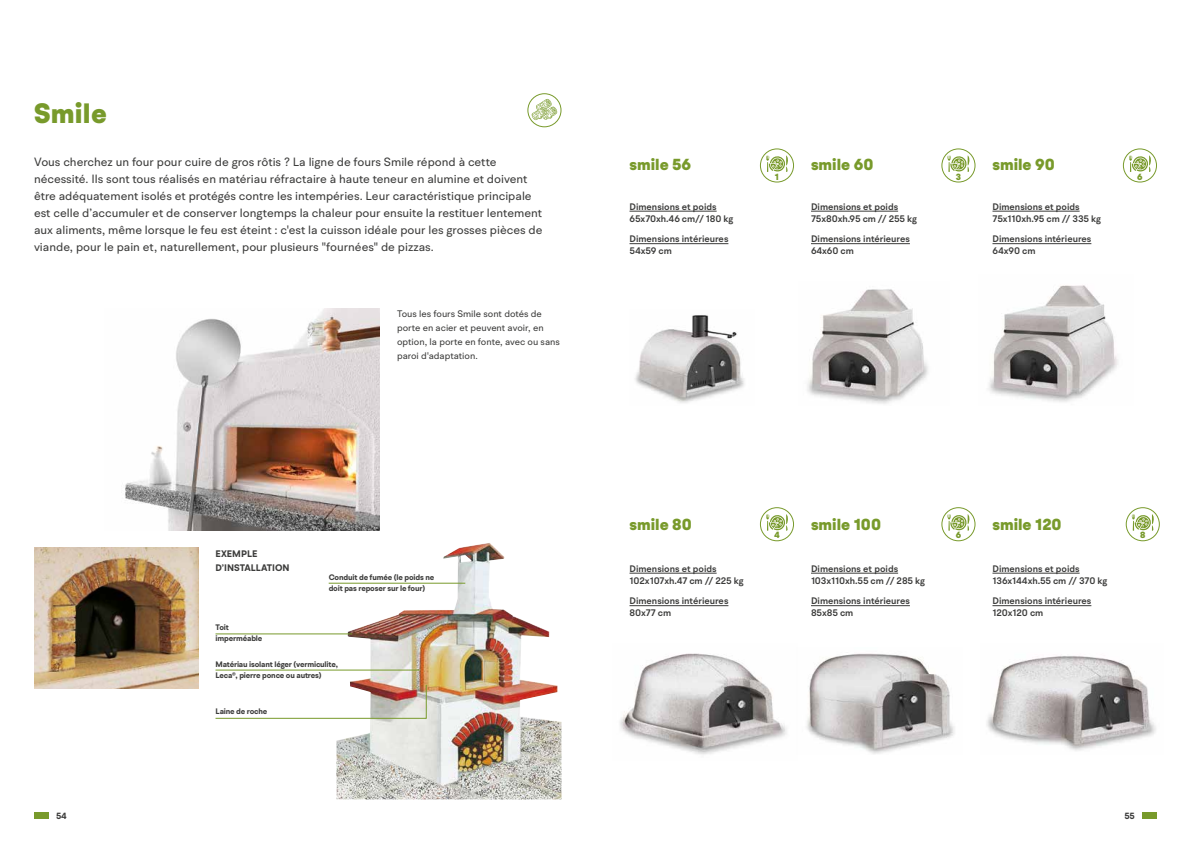
<style>
.page{position:relative;width:1191px;height:842px;background:#fff}
.page>*{position:absolute;margin:0;border:0;box-sizing:border-box;transform-origin:0 0}
.t1{font:900 28px "BR Hendrix";letter-spacing:.01em;color:#789a2b}
.t2{font:900 16px "BR Hendrix";color:#789a2b}
.t3{font:12px/17px "BR Hendrix";color:#3c3c3b}
.t4{font:600 9.5px/12px "BR Hendrix";color:#3c3c3b}
.t5{font:9.5px/14px "BR Hendrix";color:#3c3c3b}
.t6{font:700 9.5px/14px "BR Hendrix";color:#3c3c3b}
.t7{font:900 9px "BR Hendrix";color:#789a2b}
.t8{font:700 9px "BR Hendrix";color:#3c3c3b}
.t9{font:700 8px/11px "BR Hendrix";letter-spacing:-.02em;color:#3c3c3b}
</style>
<div class="page">
<img style="left:336px;top:543px;width:225px;height:256px">
<hr style="left:215px;top:669px;width:205px;height:1px;background:#789a2b">
<img style="left:215px;top:684px;width:212px;height:35px">
<hr style="left:215px;top:633px;width:137px;height:1px;background:#789a2b">
<img style="left:635px;top:315px;width:109px;height:88px">
<img style="left:807px;top:289px;width:121px;height:115px">
<img style="left:988px;top:285px;width:130px;height:117px">
<div style="left:760px;top:148px;width:34px;height:34px;border:1px solid #789a2b;border-radius:50%"></div>
<svg style="left:766px;top:155px;width:22px;height:17px"></svg>
<div style="left:941px;top:148px;width:34px;height:34px;border:1px solid #789a2b;border-radius:50%"></div>
<svg style="left:947px;top:155px;width:23px;height:17px"></svg>
<div style="left:1123px;top:148px;width:34px;height:34px;border:1px solid #789a2b;border-radius:50%"></div>
<svg style="left:1129px;top:155px;width:22px;height:17px"></svg>
<img style="left:125px;top:309px;width:255px;height:221px">
<img style="left:34px;top:547px;width:164px;height:142px">
<div style="left:527px;top:93px;width:34px;height:34px;border:1px solid #789a2b;border-radius:50%"></div>
<svg style="left:531px;top:99px;width:26px;height:21px"></svg>
<img style="left:620px;top:653px;width:167px;height:102px">
<div style="left:760px;top:507px;width:34px;height:34px;border:1px solid #789a2b;border-radius:50%"></div>
<svg style="left:766px;top:514px;width:22px;height:17px"></svg>
<img style="left:806px;top:653px;width:149px;height:101px">
<div style="left:941px;top:507px;width:34px;height:34px;border:1px solid #789a2b;border-radius:50%"></div>
<svg style="left:947px;top:514px;width:23px;height:17px"></svg>
<img style="left:986px;top:656px;width:170px;height:95px">
<div style="left:1125px;top:507px;width:34px;height:34px;border:1px solid #789a2b;border-radius:50%"></div>
<svg style="left:1131px;top:514px;width:23px;height:17px"></svg>
<hr style="left:329px;top:583px;width:136px;height:1px;background:#789a2b">
<hr style="left:629px;top:211px;width:87px;height:1px;background:#3c3c3b">
<hr style="left:629px;top:243px;width:99px;height:1px;background:#3c3c3b">
<hr style="left:811px;top:211px;width:87px;height:1px;background:#3c3c3b">
<hr style="left:811px;top:243px;width:99px;height:1px;background:#3c3c3b">
<hr style="left:992px;top:211px;width:87px;height:1px;background:#3c3c3b">
<hr style="left:992px;top:243px;width:99px;height:1px;background:#3c3c3b">
<hr style="left:629px;top:573px;width:87px;height:1px;background:#3c3c3b">
<hr style="left:629px;top:605px;width:99px;height:1px;background:#3c3c3b">
<hr style="left:811px;top:573px;width:87px;height:1px;background:#3c3c3b">
<hr style="left:811px;top:605px;width:99px;height:1px;background:#3c3c3b">
<hr style="left:992px;top:573px;width:87px;height:1px;background:#3c3c3b">
<hr style="left:992px;top:605px;width:99px;height:1px;background:#3c3c3b">
<div style="left:34px;top:812px;width:14px;height:6px;background:#789a2b"></div>
<div style="left:1142px;top:812px;width:15px;height:6px;background:#789a2b"></div>
<h1 class="t1" style="left:34px;top:96px;width:74px">Smile</h1>
<p class="t3" style="left:34px;top:153px;width:510px">Vous cherchez un four pour cuire de gros rôtis ? La ligne de fours Smile répond à cette nécessité. Ils sont tous réalisés en matériau réfractaire à haute teneur en alumine et doivent être adéquatement isolés et protégés contre les intempéries. Leur caractéristique principale est celle d’accumuler et de conserver longtemps la chaleur pour ensuite la restituer lentement aux aliments, même lorsque le feu est éteint : c'est la cuisson idéale pour les grosses pièces de viande, pour le pain et, naturellement, pour plusieurs "fournées" de pizzas.</p>
<p class="t5" style="left:397px;top:307px;width:164px">Tous les fours Smile sont dotés de porte en acier et peuvent avoir, en option, la porte en fonte, avec ou sans paroi d'adaptation.</p>
<p class="t6" style="left:215px;top:547px;width:76px">EXEMPLE<br>D’INSTALLATION</p>
<p class="t9" style="left:329px;top:571px;width:107px">Conduit de fumée (le poids ne doit pas reposer sur le four)</p>
<p class="t9" style="left:215px;top:622px;width:48px">Toit imperméable</p>
<p class="t9" style="left:215px;top:659px;width:124px">Matériau isolant léger (vermiculite,<br>Leca®, pierre ponce ou autres)</p>
<p class="t9" style="left:215px;top:706px;width:53px">Laine de roche</p>
<h2 class="t2" style="left:629px;top:154px;width:63px">smile 56</h2>
<h2 class="t2" style="left:811px;top:154px;width:64px">smile 60</h2>
<h2 class="t2" style="left:992px;top:154px;width:64px">smile 90</h2>
<p class="t7" style="left:775px;top:171px;width:6px">1</p>
<p class="t7" style="left:955px;top:171px;width:7px">3</p>
<p class="t7" style="left:1137px;top:171px;width:7px">6</p>
<p class="t4" style="left:629px;top:200px;width:105px">Dimensions et poids<br>65x70xh.46 cm// 180 kg</p>
<p class="t4" style="left:629px;top:233px;width:100px">Dimensions intérieures<br>54x59 cm</p>
<p class="t4" style="left:811px;top:200px;width:107px">Dimensions et poids<br>75x80xh.95 cm // 255 kg</p>
<p class="t4" style="left:811px;top:233px;width:100px">Dimensions intérieures<br>64x60 cm</p>
<p class="t4" style="left:992px;top:200px;width:110px">Dimensions et poids<br>75x110xh.95 cm // 335 kg</p>
<p class="t4" style="left:992px;top:233px;width:100px">Dimensions intérieures<br>64x90 cm</p>
<h2 class="t2" style="left:629px;top:514px;width:64px">smile 80</h2>
<p class="t4" style="left:629px;top:562px;width:115px">Dimensions et poids<br>102x107xh.47 cm // 225 kg</p>
<p class="t4" style="left:629px;top:595px;width:100px">Dimensions intérieures<br>80x77 cm</p>
<p class="t7" style="left:774px;top:530px;width:7px">4</p>
<h2 class="t2" style="left:811px;top:514px;width:72px">smile 100</h2>
<p class="t4" style="left:811px;top:562px;width:115px">Dimensions et poids<br>103x110xh.55 cm // 285 kg</p>
<p class="t4" style="left:811px;top:595px;width:100px">Dimensions intérieures<br>85x85 cm</p>
<p class="t7" style="left:955px;top:530px;width:7px">6</p>
<h2 class="t2" style="left:992px;top:514px;width:71px">smile 120</h2>
<p class="t4" style="left:992px;top:562px;width:116px">Dimensions et poids<br>136x144xh.55 cm // 370 kg</p>
<p class="t4" style="left:992px;top:595px;width:100px">Dimensions intérieures<br>120x120 cm</p>
<p class="t7" style="left:1140px;top:530px;width:7px">8</p>
<p class="t8" style="left:56px;top:810px;width:12px">54</p>
<p class="t8" style="left:1124px;top:810px;width:12px">55</p>
</div>
